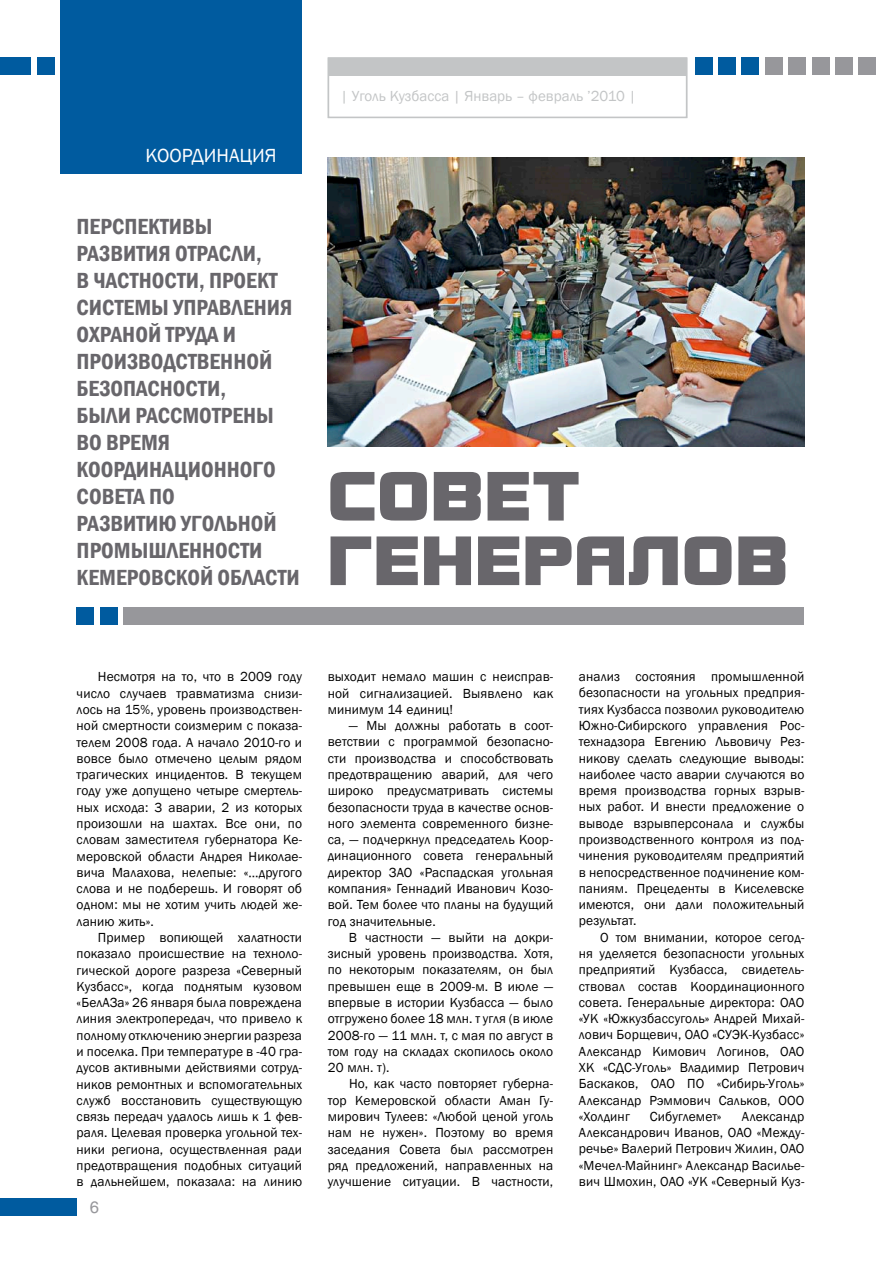
<style>
.page{position:relative;width:881px;height:1263px;background:#fff}
.page>*{position:absolute;margin:0;border:0;box-sizing:border-box;transform-origin:0 0}
.t1{font:600 condensed 22.5px/27px "Franklin Gothic";color:#68666b}
.t2{font:19.5px "Franklin Gothic";color:#fff}
.t3{font:16.5px "Helios";color:#97979b}
.t4{font:15px "Franklin Gothic";color:#c3c5c6}
.t5{font:13.5px/16.4px "Franklin Gothic";letter-spacing:.01em;color:#000;text-align:justify}
</style>
<div class="page">
<div style="left:327px;top:57px;width:360px;height:61px;background:#fff;border:2px solid #c3c5c6"></div>
<div style="left:858px;top:58px;width:17px;height:17px;background:#97979b"></div>
<div style="left:327px;top:59px;width:359px;height:17px;background:#c3c5c6"></div>
<div style="left:0;top:1198px;width:77px;height:17px;background:#005b9f"></div>
<div style="left:835px;top:58px;width:17px;height:17px;background:#97979b"></div>
<div style="left:811px;top:58px;width:17px;height:17px;background:#97979b"></div>
<div style="left:788px;top:58px;width:17px;height:17px;background:#97979b"></div>
<div style="left:765px;top:58px;width:17px;height:17px;background:#97979b"></div>
<div style="left:741px;top:58px;width:17px;height:17px;background:#005b9f"></div>
<div style="left:718px;top:58px;width:17px;height:17px;background:#005b9f"></div>
<div style="left:694px;top:58px;width:17px;height:17px;background:#005b9f"></div>
<div style="left:37px;top:58px;width:17px;height:17px;background:#005b9f"></div>
<div style="left:0;top:58px;width:30px;height:17px;background:#005b9f"></div>
<div style="left:60px;top:1px;width:242px;height:173px;background:#005b9f"></div>
<img style="left:327px;top:157px;width:477px;height:289px">
<svg style="left:330px;top:536px;width:455px;height:49px"></svg>
<svg style="left:330px;top:472px;width:248px;height:48px"></svg>
<div style="left:123px;top:607px;width:681px;height:17px;background:#97979b"></div>
<div style="left:100px;top:607px;width:17px;height:17px;background:#005b9f"></div>
<div style="left:77px;top:607px;width:17px;height:17px;background:#005b9f"></div>
<h2 class="t2" style="left:145px;top:143px;width:25px">Координация</h2>
<h1 class="t1" style="left:77px;top:213px;width:225px">Перспективы развития отрасли,<br>в частности, проект системы управления охраной труда и производственной безопасности,<br>были рассмотрены во время<br>Координационного совета по<br>развитию угольной промышленности<br>Кемеровской области</h1>
<p class="t4" style="left:340px;top:87px;width:297px">| Уголь Кузбасса | Январь – февраль ’2010 |</p>
<p class="t5" style="left:77px;top:669px;width:227px;text-indent:21px">Несмотря на то, что в 2009 году число случаев травматизма снизи&shy;лось на 15%, уровень производствен&shy;ной смертности соизмерим с показа&shy;телем 2008 года. А начало 2010-го и вовсе было отмечено целым рядом трагических инцидентов. В текущем году уже допущено четыре смертель&shy;ных исхода: 3 аварии, 2 из которых произошли на шахтах. Все они, по словам заместителя губернатора Ке&shy;меровской области Андрея Николае&shy;вича Малахова, нелепые: «…другого слова и не подберешь. И говорят об одном: мы не хотим учить людей же&shy;ланию жить».</p>
<p class="t5" style="left:77px;top:929px;width:227px;text-indent:21px">Пример вопиющей халатности показало происшествие на техноло&shy;гической дороге разреза «Северный Кузбасс», когда поднятым кузовом «БелАЗа» 26 января была повреждена линия электропередач, что привело к полному отключению энергии разреза и поселка. При температуре в -40 гра&shy;дусов активными действиями сотруд&shy;ников ремонтных и вспомогательных служб восстановить существующую связь передач удалось лишь к 1 фев&shy;раля. Целевая проверка угольной тех&shy;ники региона, осуществленная ради предотвращения подобных ситуаций в дальнейшем, показала: на линию</p>
<p class="t3" style="left:90px;top:1197px;width:11px">6</p>
<p class="t5" style="left:327px;top:669px;width:227px">выходит немало машин с неисправ&shy;ной сигнализацией. Выявлено как минимум 14 единиц!</p>
<p class="t5" style="left:327px;top:718px;width:227px;text-indent:21px">— Мы должны работать в соот&shy;ветствии с программой безопасно&shy;сти производства и способствовать предотвращению аварий, для чего широко предусматривать системы безопасности труда в качестве основ&shy;ного элемента современного бизне&shy;са, — подчеркнул председатель Коор&shy;динационного совета генеральный директор ЗАО «Распадская угольная компания» Геннадий Иванович Козо&shy;вой. Тем более что планы на будущий год значительные.</p>
<p class="t5" style="left:327px;top:929px;width:227px;text-indent:21px">В частности — выйти на докри&shy;зисный уровень производства. Хотя, по некоторым показателям, он был превышен еще в 2009-м. В июле — впервые в истории Кузбасса — было отгружено более 18 млн. т угля (в июле 2008-го — 11 млн. т, с мая по август в том году на складах скопилось около 20 млн. т).</p>
<p class="t5" style="left:327px;top:1076px;width:227px;text-indent:21px">Но, как часто повторяет губерна&shy;тор Кемеровской области Аман Гу&shy;мирович Тулеев: «Любой ценой уголь нам не нужен». Поэтому во время заседания Совета был рассмотрен ряд предложений, направленных на улучшение ситуации. В частности,</p>
<p class="t5" style="left:578px;top:669px;width:227px">анализ состояния промышленной безопасности на угольных предприя&shy;тиях Кузбасса позволил руководителю Южно-Сибирского управления Рос&shy;технадзора Евгению Львовичу Рез&shy;никову сделать следующие выводы: наиболее часто аварии случаются во время производства горных взрыв&shy;ных работ. И внести предложение о выводе взрывперсонала и службы производственного контроля из под&shy;чинения руководителям предприятий в непосредственное подчинение ком&shy;паниям. Прецеденты в Киселевске имеются, они дали положительный результат.</p>
<p class="t5" style="left:578px;top:929px;width:227px;text-indent:21px">О том внимании, которое сегод&shy;ня уделяется безопасности угольных предприятий Кузбасса, свидетель&shy;ствовал состав Координационного совета. Генеральные директора: ОАО «УК «Южкузбассуголь» Андрей Михай&shy;лович Борщевич, ОАО «СУЭК-Кузбасс» Александр Кимович Логинов, ОАО ХК «СДС-Уголь» Владимир Петрович Баскаков, ОАО ПО «Сибирь-Уголь» Александр Рэммович Сальков, ООО «Холдинг</p>
<p class="t5" style="left:649px;top:1108px;width:73px">Сибуглемет»</p>
<p class="t5" style="left:578px;top:1108px;width:227px;text-indent:163px">Александр Александрович Иванов, ОАО «Между&shy;речье» Валерий Петрович Жилин, ОАО «Мечел-Майнинг» Александр Василье&shy;вич Шмохин, ОАО «УК «Северный Куз-</p>
</div>
